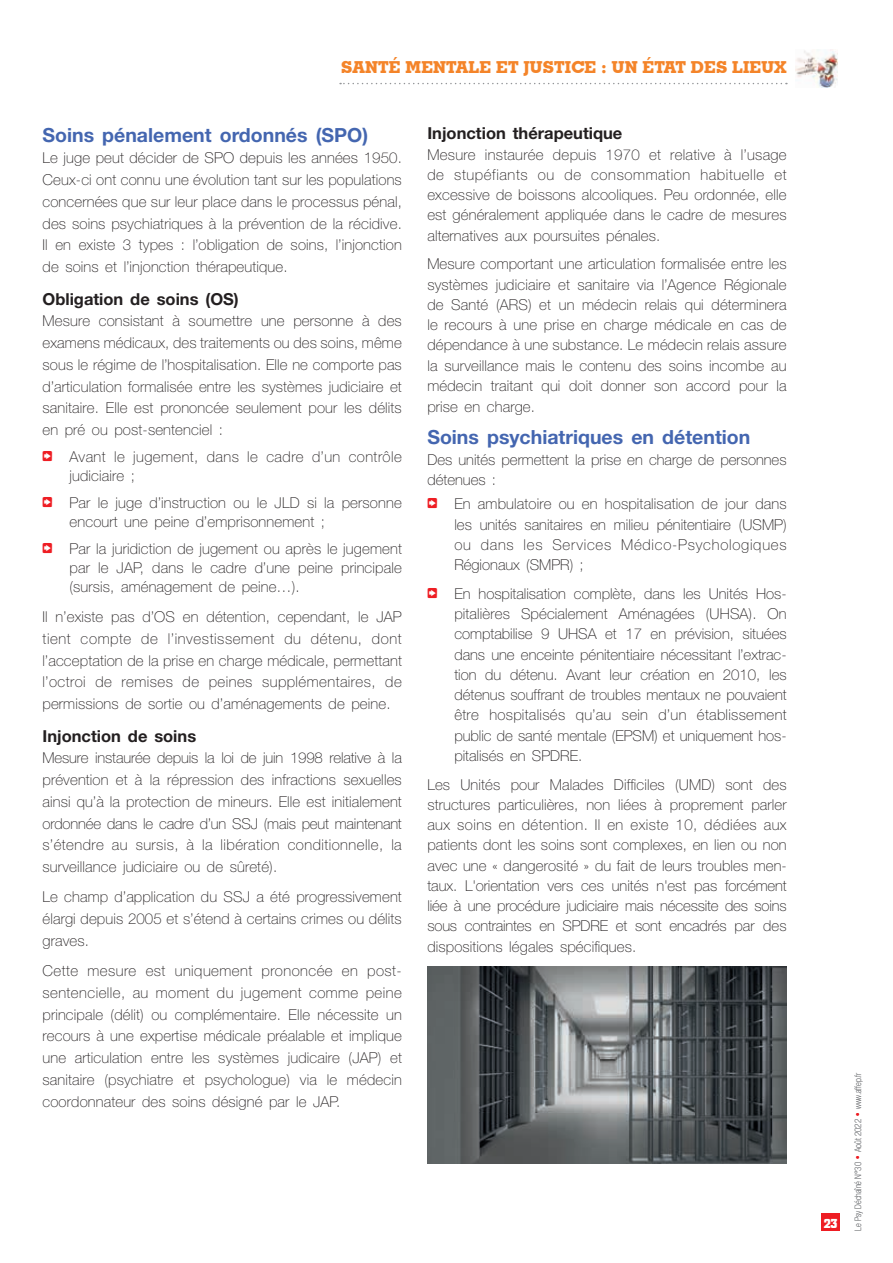
<style>
.page{position:relative;width:893px;height:1263px;background:#fff}
.page>*{position:absolute;margin:0;border:0;box-sizing:border-box;transform-origin:0 0}
.t1{font:700 19.5px "Helvetica Neue LT Std";color:#4466b0}
.t2{font:700 16.5px "Helvetica Neue LT Std";color:#231f20}
.t3{font:700 16.5px "Geometric Slab 703 BT Xtra";letter-spacing:.01em;color:#f48429}
.t4{font:100 15px/21.8px "Helvetica Neue LT Std";letter-spacing:.01em;color:#231f20;text-align:justify}
.t5{font:100 15px/18.8px "Helvetica Neue LT Std";letter-spacing:.03em;color:#231f20}
.t6{font:700 13.5px "City D";color:#fff}
.t7{font:100 condensed 9px "Helvetica Neue LT Std";color:#787a7d}
.s1{font-family:"Charms BV";font-weight:400;color:#ee1d23}
.s2{font-family:"Geometric Slab 703 BT";font-weight:700;font-stretch:normal;color:#ee1d23}
</style>
<div class="page">
<img style="left:795px;top:50px;width:43px;height:38px">
<svg style="left:340px;top:83px;width:447px;height:1px"></svg>
<img style="left:427px;top:966px;width:360px;height:198px">
<div style="left:821px;top:1213px;width:19px;height:18px;background:#ee1d23"></div>
<p class="t3" style="left:341px;top:57px;width:447px">SANTÉ MENTALE ET JUSTICE : UN ÉTAT DES LIEUX</p>
<h1 class="t1" style="left:43px;top:122px;width:327px">Soins pénalement ordonnés (SPO)</h1>
<p class="t4" style="left:43px;top:147px;width:361px">Le juge peut décider de SPO depuis les années 1950.<br>Ceux-ci ont connu une évolution tant sur les populations concernées que sur leur place dans le processus pénal, des soins psychiatriques à la prévention de la récidive.<br>Il en existe 3 types : l’obligation de soins, l’injonction de soins et l’injonction thérapeutique.</p>
<p class="t2" style="left:43px;top:288px;width:198px">Obligation de soins (OS)</p>
<p class="t4" style="left:43px;top:310px;width:361px">Mesure consistant à soumettre une personne à des examens médicaux, des traitements ou des soins, même sous le régime de l’hospitalisation. Elle ne comporte pas d’articulation formalisée entre les systèmes judiciaire et sanitaire. Elle est prononcée seulement pour les délits en pré ou post-sentenciel :</p>
<p class="t5" style="left:70px;top:448px;width:334px;text-indent:-27px"><span class="s1">T</span> Avant le jugement, dans le cadre d’un contrôle judiciaire ;</p>
<p class="t4" style="left:70px;top:494px;width:334px;line-height:18.8px;text-indent:-27px"><span class="s1">T</span> Par le juge d’instruction ou le JLD si la personne encourt une peine d’emprisonnement ;</p>
<p class="t4" style="left:70px;top:540px;width:334px;line-height:18.8px;text-indent:-27px"><span class="s1">T</span> Par la juridiction de jugement ou après le jugement par le JAP, dans le cadre d’une peine principale (sursis, aménagement de peine…).</p>
<p class="t4" style="left:43px;top:606px;width:361px">Il n’existe pas d’OS en détention, cependant, le JAP tient compte de l’investissement du détenu, dont l’acceptation de la prise en charge médicale, permettant l’octroi de remises de peines supplémentaires, de permissions de sortie ou d’aménagements de peine.</p>
<p class="t2" style="left:43px;top:725px;width:155px">Injonction de soins</p>
<p class="t4" style="left:43px;top:747px;width:361px">Mesure instaurée depuis la loi de juin 1998 relative à la prévention et à la répression des infractions sexuelles ainsi qu’à la protection de mineurs. Elle est initialement ordonnée dans le cadre d’un SSJ (mais peut maintenant s’étendre au sursis, à la libération conditionnelle, la surveillance judiciaire ou de sûreté).</p>
<p class="t4" style="left:43px;top:886px;width:361px">Le champ d’application du SSJ a été progressivement élargi depuis 2005 et s’étend à certains crimes ou délits graves.</p>
<p class="t4" style="left:43px;top:960px;width:361px">Cette mesure est uniquement prononcée en post&shy;sentencielle, au moment du jugement comme peine principale (délit) ou complémentaire. Elle nécessite un recours à une expertise médicale préalable et implique une articulation entre les systèmes judicaire (JAP) et sanitaire (psychiatre et psychologue) via le médecin coordonnateur des soins désigné par le JAP.</p>
<p class="t2" style="left:427px;top:123px;width:197px">Injonction thérapeutique</p>
<p class="t4" style="left:427px;top:144px;width:361px;line-height:20.2px">Mesure instaurée depuis 1970 et relative à l’usage de stupéfiants ou de consommation habituelle et excessive de boissons alcooliques. Peu ordonnée, elle est généralement appliquée dans le cadre de mesures alternatives aux poursuites pénales.</p>
<p class="t4" style="left:427px;top:254px;width:361px;line-height:20.4px">Mesure comportant une articulation formalisée entre les systèmes judiciaire et sanitaire via l’Agence Régionale de Santé (ARS) et un médecin relais qui déterminera le recours à une prise en charge médicale en cas de dépendance à une substance. Le médecin relais assure la surveillance mais le contenu des soins incombe au médecin traitant qui doit donner son accord pour la prise en charge.</p>
<h1 class="t1" style="left:427px;top:425px;width:324px">Soins psychiatriques en détention</h1>
<p class="t4" style="left:427px;top:449px;width:361px;line-height:20.2px">Des unités permettent la prise en charge de personnes détenues :</p>
<p class="t4" style="left:454px;top:494px;width:334px;line-height:20.2px;text-indent:-27px"><span class="s1">T</span> En ambulatoire ou en hospitalisation de jour dans les unités sanitaires en milieu pénitentiaire (USMP) ou dans les Services Médico-Psychologiques Régionaux (SMPR) ;</p>
<p class="t4" style="left:454px;top:583px;width:334px;line-height:20.2px;text-indent:-27px"><span class="s1">T</span> En hospitalisation complète, dans les Unités Hos&shy;pitalières Spécialement Aménagées (UHSA). On comptabilise 9 UHSA et 17 en prévision, situées dans une enceinte pénitentiaire nécessitant l’extrac&shy;tion du détenu. Avant leur création en 2010, les détenus souffrant de troubles mentaux ne pouvaient être hospitalisés qu’au sein d’un établissement public de santé mentale (EPSM) et uniquement hos&shy;pitalisés en SPDRE.</p>
<p class="t4" style="left:427px;top:774px;width:361px;line-height:20.2px">Les Unités pour Malades Difficiles (UMD) sont des structures particulières, non liées à proprement parler aux soins en détention. Il en existe 10, dédiées aux patients dont les soins sont complexes, en lien ou non avec une « dangerosité » du fait de leurs troubles men&shy;taux. L'orientation vers ces unités n'est pas forcément liée à une procédure judiciaire mais nécessite des soins sous contraintes en SPDRE et sont encadrés par des dispositions légales spécifiques.</p>
<p class="t6" style="left:824px;top:1216px;width:16px">23</p>
<p class="t7" style="left:853px;top:1231px;width:160px;rotate:-90deg">Le Psy Déchaîné N°30 <span class="s2">•</span> Août 2022 <span class="s2">•</span> www.affep.fr</p>
</div>
